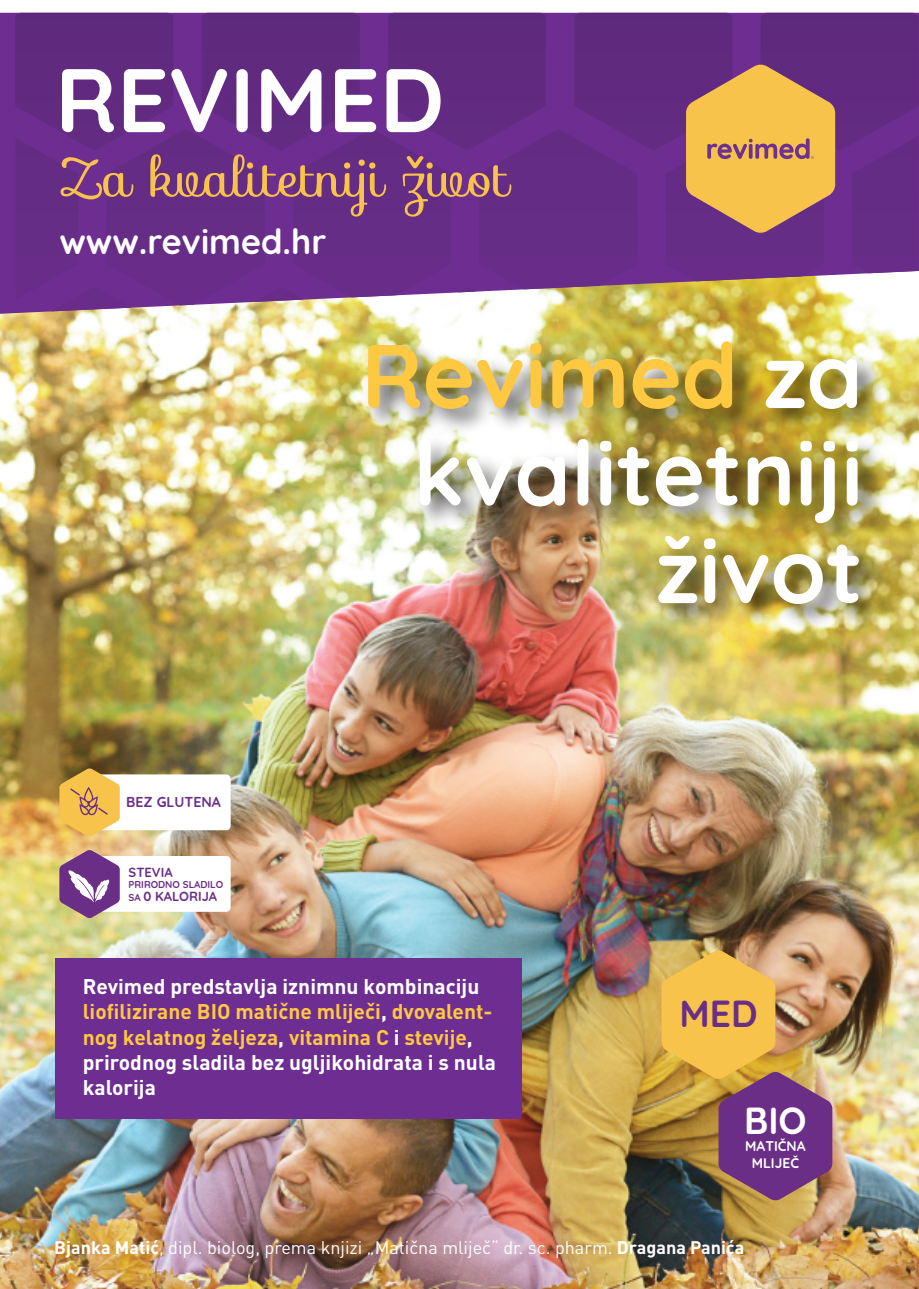
<style>
.page{position:relative;width:919px;height:1289px;background:#fff}
.page>*{position:absolute;margin:0;border:0;box-sizing:border-box;transform-origin:0 0}
.t1{font:700 90px/97.5px "Quicksand";color:#fff;text-align:right}
.t2{font:52.5px "Sofia";color:#f7c34a}
.t3{font:700 37.5px "Quicksand";color:#6a2e87}
.t4{font:700 37.5px "Quicksand";color:#fff}
.t5{font:700 34.5px "Quicksand";color:#fff}
.t6{font:700 21px/25.2px "DIN Pro";color:#fff}
.t7{font:18px "DIN Pro";color:#fff}
.t8{font:700 14.4px "Quicksand";color:#6a2e87}
.t9{font:700 14.1px/16.8px "Quicksand";color:#fff;text-align:center}
.t10{font:700 13.2px "Quicksand";color:#6a2e87}
.t11{font:700 10.05px "Quicksand";color:#6a2e87}
.s1{font-size:10.05px}
.s2{color:#fec841}
.s3{font-weight:700}
</style>
<div class="page">
<img style="left:0;top:314px;width:918px;height:974px">
<img style="left:184px;top:319px;width:734px;height:352px">
<div style="left:55px;top:958px;width:466px;height:160px;background:#6e2e91"></div>
<svg style="left:0;top:13px;width:871px;height:301px;background:#996d99"></svg>
<svg style="left:15px;top:13px;width:903px;height:298px;background:#6e3887"></svg>
<svg style="left:686px;top:64px;width:149px;height:169px;background:#cf995a"></svg>
<div style="left:89px;top:856px;width:142px;height:55px;background:#fff;border-radius:4px"></div>
<svg style="left:59px;top:849px;width:61px;height:69px;background:#9a7099"></svg>
<div style="left:89px;top:774px;width:142px;height:56px;background:#fff;border-radius:4px"></div>
<svg style="left:59px;top:768px;width:61px;height:68px;background:#e1b355"></svg>
<img style="left:661px;top:950px;width:171px;height:250px">
<h1 class="t1" style="left:55px;top:44px;width:390px">REVIMED</h1>
<h2 class="t2" style="left:59px;top:137px;width:452px">Za kvalitetniji život</h2>
<h3 class="t5" style="left:59px;top:213px;width:268px">www.revimed.hr</h3>
<p class="t8" style="left:126px;top:790px;width:96px">BEZ GLUTENA</p>
<p class="t10" style="left:129px;top:861px;width:46px">STEVIA</p>
<p class="t11" style="left:129px;top:876px;width:96px">PRIRODNO SLADILO</p>
<p class="t10" style="left:129px;top:885px;width:90px"><span class="s1">SA</span> 0 KALORIJA</p>
<h1 class="t1" style="left:361px;top:320px;width:503px"><span class="s2">Revimed</span> za kvalitetniji život</h1>
<p class="t6" style="left:83px;top:973px;width:415px">Revimed predstavlja iznimnu kombinaciju <span class="s2">liofilizirane BIO matične mliječi</span>, <span class="s2">dvovalent&shy;nog kelatnog željeza</span>, <span class="s2">vitamina C</span> i <span class="s2">stevije</span>, prirodnog sladila bez ugljikohidrata i s nula kalorija</p>
<h3 class="t3" style="left:679px;top:982px;width:80px">MED</h3>
<h3 class="t4" style="left:744px;top:1089px;width:64px">BIO</h3>
<p class="t9" style="left:745px;top:1136px;width:62px">MATIČNA<br>MLIJEČ</p>
<p class="t7" style="left:54px;top:1234px;width:691px"><span class="s3">Bjanka Matić</span>, dipl. biolog, prema knjizi „Matična mliječ“ dr. sc. pharm. <span class="s3">Dragana Panića</span></p>
</div>
